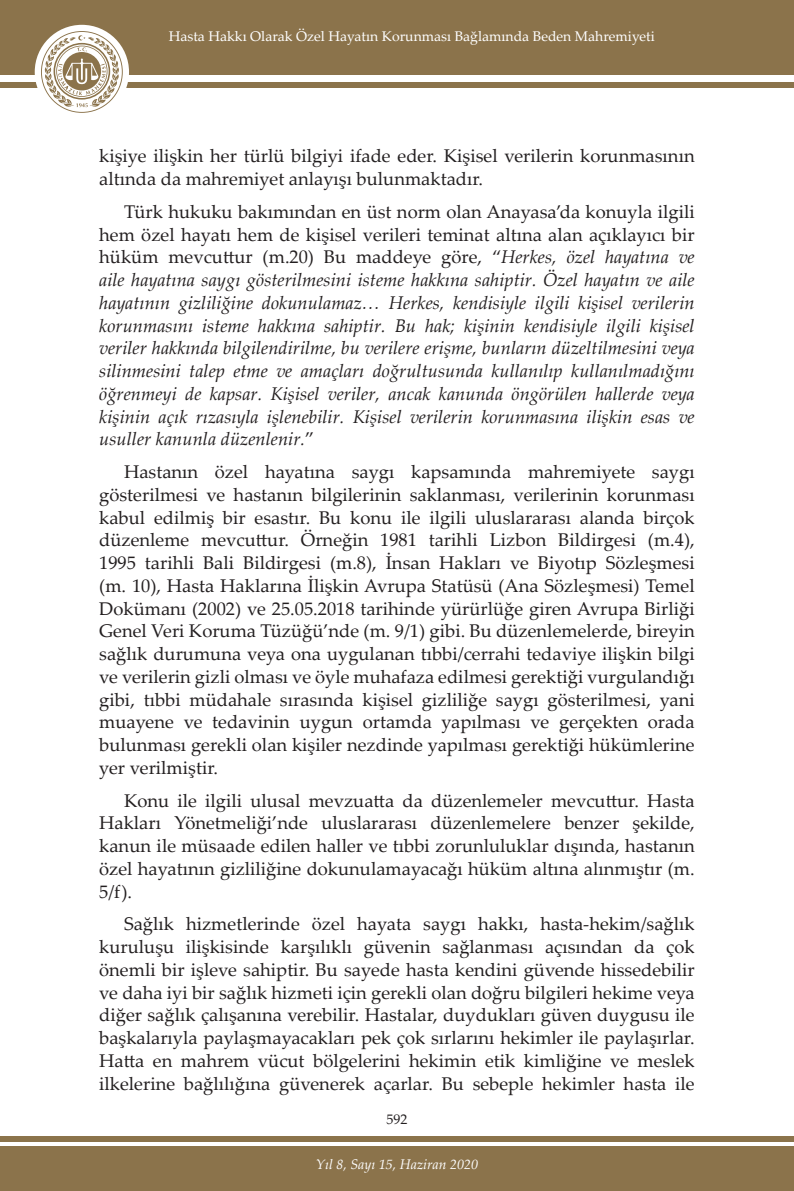
<style>
.page{position:relative;width:794px;height:1191px;background:#fff}
.page>*{position:absolute;margin:0;border:0;box-sizing:border-box;transform-origin:0 0}
.t1{font:18.38px/22.8px "Palatino Linotype";color:#231f20;text-align:justify}
.t2{font:italic 18.38px/22.8px "Palatino Linotype";color:#231f20;text-align:justify}
.t3{font:14px "Palatino Linotype";color:#fff}
.t4{font:italic 14px "Palatino Linotype";color:#fff}
.t5{font:14px "Palatino Linotype";color:#231f20}
.s1{font-style:normal}
</style>
<div class="page">
<div style="left:0;top:1136px;width:794px;height:5px;background:#8b734b"></div>
<div style="left:0;top:1146px;width:794px;height:45px;background:#8b734b"></div>
<div style="left:0;top:82px;width:794px;height:6px;background:#8b734b"></div>
<div style="left:0;top:0;width:794px;height:74px;background:#8b734b"></div>
<div style="left:35px;top:25px;width:94px;height:94px;background:#fff;border-radius:50%"></div>
<svg style="left:41px;top:31px;width:82px;height:82px"></svg>
<p class="t3" style="left:169px;top:26px;width:487px">Hasta Hakkı Olarak Özel Hayatın Korunması Bağlamında Beden Mahremiyeti</p>
<p class="t1" style="left:99px;top:144px;width:597px">kişiye ilişkin her türlü bilgiyi ifade eder. Kişisel verilerin korunmasının altında da mahremiyet anlayışı bulunmaktadır.</p>
<p class="t2" style="left:99px;top:199px;width:597px;text-indent:25px"><span class="s1">Türk hukuku bakımından en üst norm olan Anayasa’da konuyla ilgili hem özel hayatı hem de kişisel verileri teminat altına alan açıklayıcı bir hüküm mevcuttur (m.20) Bu maddeye göre, “</span>Herkes, özel hayatına ve aile hayatına saygı gösterilmesini isteme hakkına sahiptir. Özel hayatın ve aile hayatının gizliliğine dokunulamaz… Herkes, kendisiyle ilgili kişisel verilerin korunmasını isteme hakkına sahiptir. Bu hak; kişinin kendisiyle ilgili kişisel veriler hakkında bilgilendirilme, bu verilere erişme, bunların düzeltilmesini veya silinmesini talep etme ve amaçları doğrultusunda kullanılıp kullanılmadığını öğrenmeyi de kapsar. Kişisel veriler, ancak kanunda öngörülen hallerde veya kişinin açık rızasıyla işlenebilir. Kişisel verilerin korunmasına ilişkin esas ve usuller kanunla düzenlenir.<span class="s1">”</span></p>
<p class="t1" style="left:99px;top:460px;width:597px;text-indent:25px">Hastanın özel hayatına saygı kapsamında mahremiyete saygı gösterilmesi ve hastanın bilgilerinin saklanması, verilerinin korunması kabul edilmiş bir esastır. Bu konu ile ilgili uluslararası alanda birçok düzenleme mevcuttur. Örneğin 1981 tarihli Lizbon Bildirgesi (m.4), 1995 tarihli Bali Bildirgesi (m.8), İnsan Hakları ve Biyotıp Sözleşmesi (m. 10), Hasta Haklarına İlişkin Avrupa Statüsü (Ana Sözleşmesi) Temel Dokümanı (2002) ve 25.05.2018 tarihinde yürürlüğe giren Avrupa Birliği Genel Veri Koruma Tüzüğü’nde (m. 9/1) gibi. Bu düzenlemelerde, bireyin sağlık durumuna veya ona uygulanan tıbbi/cerrahi tedaviye ilişkin bilgi ve verilerin gizli olması ve öyle muhafaza edilmesi gerektiği vurgulandığı gibi, tıbbi müdahale sırasında kişisel gizliliğe saygı gösterilmesi, yani muayene ve tedavinin uygun ortamda yapılması ve gerçekten orada bulunması gerekli olan kişiler nezdinde yapılması gerektiği hükümlerine yer verilmiştir.</p>
<p class="t1" style="left:99px;top:788px;width:597px;text-indent:25px">Konu ile ilgili ulusal mevzuatta da düzenlemeler mevcuttur. Hasta Hakları Yönetmeliği’nde uluslararası düzenlemelere benzer şekilde, kanun ile müsaade edilen haller ve tıbbi zorunluluklar dışında, hastanın özel hayatının gizliliğine dokunulamayacağı hüküm altına alınmıştır (m.<br>5/f).</p>
<p class="t1" style="left:99px;top:912px;width:597px;text-indent:25px">Sağlık hizmetlerinde özel hayata saygı hakkı, hasta-hekim/sağlık kuruluşu ilişkisinde karşılıklı güvenin sağlanması açısından da çok önemli bir işleve sahiptir. Bu sayede hasta kendini güvende hissedebilir ve daha iyi bir sağlık hizmeti için gerekli olan doğru bilgileri hekime veya diğer sağlık çalışanına verebilir. Hastalar, duydukları güven duygusu ile başkalarıyla paylaşmayacakları pek çok sırlarını hekimler ile paylaşırlar.<br>Hatta en mahrem vücut bölgelerini hekimin etik kimliğine ve meslek ilkelerine bağlılığına güvenerek açarlar. Bu sebeple hekimler hasta ile</p>
<p class="t5" style="left:386px;top:1109px;width:22px">592</p>
<p class="t4" style="left:316px;top:1154px;width:164px">Yıl 8, Sayı 15, Haziran 2020</p>
</div>
